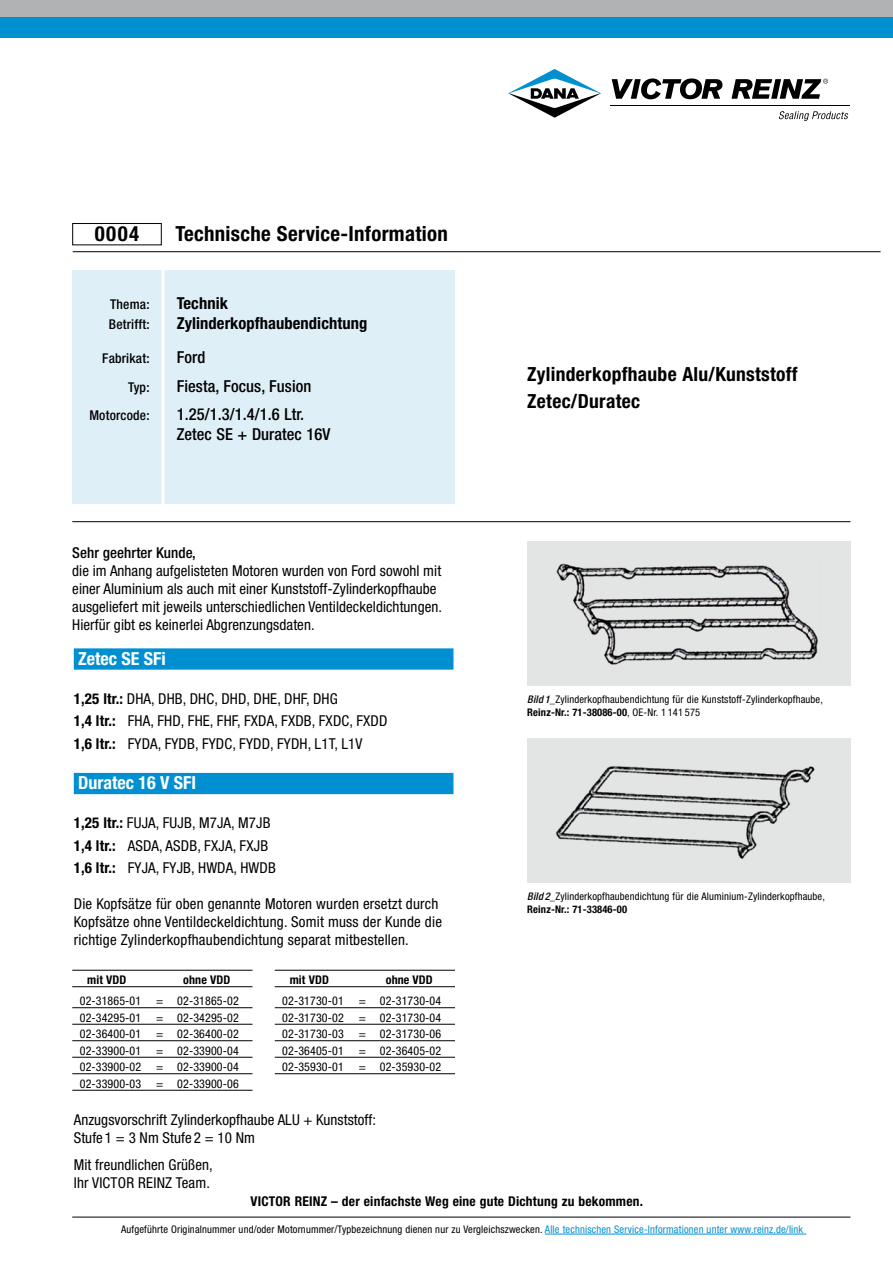
<style>
.page{position:relative;width:893px;height:1263px;background:#fff}
.page>*{position:absolute;margin:0;border:0;box-sizing:border-box;transform-origin:0 0}
.t1{font:700 condensed 20.85px "Helvetica Neue";letter-spacing:.015em;color:#000}
.t2{font:700 condensed 19.5px/27px "Helvetica Neue";letter-spacing:.015em;color:#000}
.t3{font:700 condensed 18px "Helvetica Neue";color:#fff}
.t4{font:500 condensed 16.5px/19.5px "Helvetica Neue";letter-spacing:.005em;color:#000}
.t5{font:700 condensed 16.5px "Helvetica Neue";letter-spacing:.005em;color:#000}
.t6{font:condensed 15px/18px "Helvetica Neue";letter-spacing:.005em;color:#000}
.t7{font:500 condensed 15px "Helvetica Neue";letter-spacing:.005em;color:#000}
.t8{font:700 condensed 13.5px "Helvetica Neue";letter-spacing:.015em;color:#000}
.t9{font:500 condensed 13.5px "Helvetica Neue";letter-spacing:.015em;color:#000}
.t10{font:condensed 12px "Helvetica Neue";letter-spacing:.01em;color:#000}
.t11{font:700 condensed 12px "Helvetica Neue";letter-spacing:.01em;color:#000}
.t12{font:condensed 10.5px/13.5px "Helvetica Neue";letter-spacing:.015em;color:#000}
.s1{font-weight:700}
.s2{font-weight:500;font-style:italic}
.s3{color:#0090d1}
</style>
<div class="page">
<div style="left:74px;top:648px;width:379px;height:22px;background:#0090d1"></div>
<div style="left:74px;top:773px;width:379px;height:21px;background:#0090d1"></div>
<div style="left:0;top:0;width:893px;height:37px;background:#0090d1"></div>
<div style="left:0;top:0;width:893px;height:17px;background:#b1b2b4"></div>
<hr style="left:611px;top:105px;width:239px;height:1px;background:#000">
<svg style="left:612px;top:78px;width:111px;height:21px"></svg>
<svg style="left:731px;top:79px;width:97px;height:20px"></svg>
<svg style="left:508px;top:69px;width:93px;height:49px"></svg>
<svg style="left:779px;top:111px;width:69px;height:10px"></svg>
<div style="left:73px;top:270px;width:382px;height:234px;background:#dfeff8"></div>
<hr style="left:162px;top:268px;width:3px;height:236px;background:#fff">
<div style="left:72px;top:223px;width:90px;height:22px;border:1px solid #000"></div>
<hr style="left:72px;top:521px;width:778px;height:1px;background:#000">
<hr style="left:73px;top:251px;width:808px;height:1px;background:#000">
<hr style="left:72px;top:1217px;width:778px;height:1px;background:#000">
<hr style="left:545px;top:1234px;width:261px;height:1px;background:#0090d1">
<div style="left:527px;top:541px;width:323px;height:145px;background:#e3e4e4"></div>
<img style="left:556px;top:563px;width:262px;height:102px">
<div style="left:527px;top:738px;width:323px;height:145px;background:#e3e4e4"></div>
<img style="left:556px;top:766px;width:259px;height:93px">
<hr style="left:72px;top:970px;width:180px;height:1px;background:#000">
<hr style="left:72px;top:986px;width:180px;height:1px;background:#000">
<hr style="left:72px;top:1007px;width:180px;height:1px;background:#000">
<hr style="left:72px;top:1024px;width:180px;height:1px;background:#000">
<hr style="left:72px;top:1040px;width:180px;height:1px;background:#000">
<hr style="left:72px;top:1057px;width:180px;height:1px;background:#000">
<hr style="left:72px;top:1073px;width:180px;height:1px;background:#000">
<hr style="left:72px;top:1090px;width:180px;height:1px;background:#000">
<hr style="left:275px;top:970px;width:180px;height:1px;background:#000">
<hr style="left:275px;top:986px;width:180px;height:1px;background:#000">
<hr style="left:275px;top:1007px;width:180px;height:1px;background:#000">
<hr style="left:275px;top:1024px;width:180px;height:1px;background:#000">
<hr style="left:275px;top:1040px;width:180px;height:1px;background:#000">
<hr style="left:275px;top:1057px;width:180px;height:1px;background:#000">
<hr style="left:275px;top:1073px;width:180px;height:1px;background:#000">
<h1 class="t1" style="left:95px;top:221px;width:46px">0004</h1>
<h1 class="t1" style="left:175px;top:221px;width:274px">Technische Service-Information</h1>
<p class="t9" style="left:110px;top:297px;width:41px">Thema:</p>
<p class="t5" style="left:177px;top:294px;width:53px">Technik</p>
<p class="t9" style="left:109px;top:316px;width:42px">Betrifft:</p>
<p class="t5" style="left:177px;top:313px;width:192px">Zylinderkopfhaubendichtung</p>
<p class="t9" style="left:102px;top:351px;width:49px">Fabrikat:</p>
<p class="t4" style="left:177px;top:348px;width:30px">Ford</p>
<p class="t9" style="left:128px;top:379px;width:23px">Typ:</p>
<p class="t4" style="left:177px;top:376px;width:136px">Fiesta, Focus, Fusion</p>
<p class="t9" style="left:89px;top:408px;width:62px">Motorcode:</p>
<p class="t4" style="left:177px;top:405px;width:155px">1.25/1.3/1.4/1.6 Ltr.<br>Zetec SE + Duratec 16V</p>
<p class="t7" style="left:72px;top:544px;width:125px">Sehr geehrter Kunde,</p>
<p class="t6" style="left:72px;top:562px;width:371px">die im Anhang aufgelisteten Motoren wurden von Ford sowohl mit einer Aluminium als auch mit einer Kunststoff-Zylinderkopfhaube ausgeliefert mit jeweils unterschiedlichen Ventildeckeldichtungen.<br>Hierfür gibt es keinerlei Abgrenzungsdaten.</p>
<p class="t3" style="left:78px;top:647px;width:89px">Zetec SE SFi</p>
<p class="t6" style="left:74px;top:687px;width:315px;line-height:22.5px"><span class="s1">1,25 ltr.:</span> DHA, DHB, DHC, DHD, DHE, DHF, DHG<br><span class="s1">1,4 ltr.:</span> FHA, FHD, FHE, FHF, FXDA, FXDB, FXDC, FXDD<br><span class="s1">1,6 ltr.:</span> FYDA, FYDB, FYDC, FYDD, FYDH, L1T, L1V</p>
<p class="t3" style="left:78px;top:772px;width:119px">Duratec 16 V SFI</p>
<p class="t6" style="left:74px;top:811px;width:204px;line-height:22.5px"><span class="s1">1,25 ltr.:</span> FUJA, FUJB, M7JA, M7JB<br><span class="s1">1,4 ltr.:</span> ASDA, ASDB, FXJA, FXJB<br><span class="s1">1,6 ltr.:</span> FYJA, FYJB, HWDA, HWDB</p>
<p class="t6" style="left:74px;top:895px;width:370px">Die Kopfsätze für oben genannte Motoren wurden ersetzt durch<br>Kopfsätze ohne Ventildeckeldichtung. Somit muss der Kunde die richtige Zylinderkopfhaubendichtung separat mitbestellen.</p>
<p class="t11" style="left:87px;top:973px;width:41px">mit VDD</p>
<p class="t11" style="left:183px;top:973px;width:49px">ohne VDD</p>
<p class="t10" style="left:80px;top:994px;width:63px">02-31865-01</p>
<p class="t10" style="left:156px;top:994px;width:84px">= 02-31865-02</p>
<p class="t10" style="left:80px;top:1010px;width:63px">02-34295-01</p>
<p class="t10" style="left:156px;top:1010px;width:84px">= 02-34295-02</p>
<p class="t10" style="left:80px;top:1027px;width:63px">02-36400-01</p>
<p class="t10" style="left:156px;top:1027px;width:84px">= 02-36400-02</p>
<p class="t10" style="left:80px;top:1043px;width:63px">02-33900-01</p>
<p class="t10" style="left:156px;top:1043px;width:84px">= 02-33900-04</p>
<p class="t10" style="left:80px;top:1060px;width:63px">02-33900-02</p>
<p class="t10" style="left:156px;top:1060px;width:84px">= 02-33900-04</p>
<p class="t10" style="left:80px;top:1076px;width:63px">02-33900-03</p>
<p class="t10" style="left:156px;top:1076px;width:84px">= 02-33900-06</p>
<p class="t11" style="left:290px;top:973px;width:41px">mit VDD</p>
<p class="t11" style="left:386px;top:973px;width:49px">ohne VDD</p>
<p class="t10" style="left:282px;top:994px;width:63px">02-31730-01</p>
<p class="t10" style="left:359px;top:994px;width:84px">= 02-31730-04</p>
<p class="t10" style="left:282px;top:1010px;width:63px">02-31730-02</p>
<p class="t10" style="left:359px;top:1010px;width:84px">= 02-31730-04</p>
<p class="t10" style="left:282px;top:1027px;width:63px">02-31730-03</p>
<p class="t10" style="left:359px;top:1027px;width:84px">= 02-31730-06</p>
<p class="t10" style="left:282px;top:1043px;width:63px">02-36405-01</p>
<p class="t10" style="left:359px;top:1043px;width:84px">= 02-36405-02</p>
<p class="t10" style="left:282px;top:1060px;width:63px">02-35930-01</p>
<p class="t10" style="left:359px;top:1060px;width:84px">= 02-35930-02</p>
<p class="t6" style="left:74px;top:1111px;width:304px">Anzugsvorschrift Zylinderkopfhaube ALU + Kunststoff:<br>Stufe 1 = 3 Nm Stufe 2 = 10 Nm</p>
<p class="t6" style="left:74px;top:1156px;width:140px">Mit freundlichen Grüßen,<br>Ihr VICTOR REINZ Team.</p>
<h2 class="t2" style="left:527px;top:360px;width:272px">Zylinderkopfhaube Alu/Kunststoff<br>Zetec/Duratec</h2>
<p class="t12" style="left:527px;top:692px;width:297px"><span class="s2">Bild 1</span>_Zylinderkopfhaubendichtung für die Kunststoff-Zylinderkopfhaube,<br><span class="s1">Reinz-Nr.: 71-38086-00</span>, OE-Nr. 1 141 575</p>
<p class="t12" style="left:527px;top:889px;width:299px"><span class="s2">Bild 2</span>_Zylinderkopfhaubendichtung für die Aluminium-Zylinderkopfhaube,<br><span class="s1">Reinz-Nr.: 71-33846-00</span></p>
<p class="t8" style="left:250px;top:1193px;width:394px">VICTOR REINZ – der einfachste Weg eine gute Dichtung zu bekommen.</p>
<p class="t12" style="left:121px;top:1222px;width:684px">Aufgeführte Originalnummer und/oder Motornummer/Typbezeichnung dienen nur zu Vergleichszwecken. <span class="s3">Alle technischen Service-Informationen unter www.reinz.de/link</span></p>
</div>
